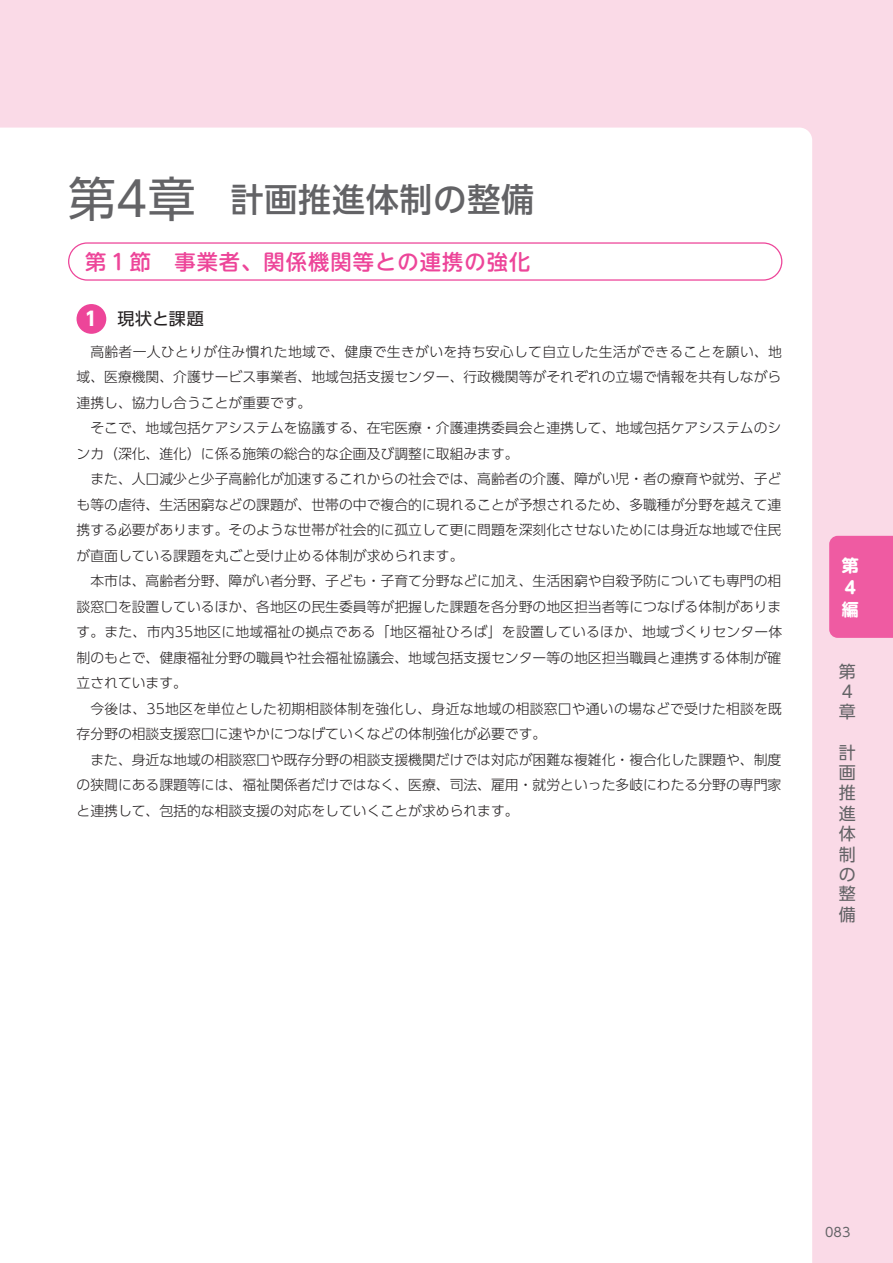
<style>
.page{position:relative;width:893px;height:1263px;background:#fadae7}
.page>*{position:absolute;margin:0;border:0;box-sizing:border-box;transform-origin:0 0}
.t1{font:500 33px "UD Shin Go Pro";letter-spacing:.025em;color:#636366}
.t2{font:500 21.3px "UD Shin M Go Pro";letter-spacing:.05em;color:#ed4599}
.t3{font:16.95px/20.2px "UD Shin Go Pro";color:#636366}
.t4{font:16.95px "UD Shin Go Pro";letter-spacing:.02em;color:#231f20}
.t5{font:700 16.95px/22px "UD Shin M Go Pro";color:#fff}
.t6{font:300 13.8px/25.5px "UD Shin Go Pro";color:#231f20;text-align:justify}
.t7{font:12.75px "UD Shin Go Pro";color:#636366}
.s1{font-weight:400;font-size:47.85px}
.s2{font-weight:700;font-size:19.2px;color:#fff}
</style>
<div class="page">
<div style="left:0;top:128px;width:812px;height:1135px;background:#fff"></div>
<div style="left:829px;top:536px;width:64px;height:102px;background:#ef5ba2"></div>
<svg style="left:68px;top:242px;width:714px;height:39px;background:#fdf2f8"></svg>
<div style="left:77px;top:304px;width:29px;height:30px;background:#ed4599;border-radius:50%"></div>
<h1 class="t1" style="left:68px;top:172px;width:468px"><span class="s1">第４章</span> 計画推進体制の整備</h1>
<h2 class="t2" style="left:85px;top:245px;width:447px">第１節　事業者、関係機関等との連携の強化</h2>
<p class="t4" style="left:85px;top:305px;width:120px"><span class="s2">1</span> 現状と課題</p>
<p class="t6" style="left:77px;top:338px;width:707px;text-indent:14px">高齢者一人ひとりが住み慣れた地域で、健康で生きがいを持ち安心して自立した生活ができることを願い、地域、医療機関、介護サービス事業者、地域包括支援センター、行政機関等がそれぞれの立場で情報を共有しながら連携し、協力し合うことが重要です。</p>
<p class="t6" style="left:77px;top:415px;width:706px;text-indent:14px">そこで、地域包括ケアシステムを協議する、在宅医療・介護連携委員会と連携して、地域包括ケアシステムのシンカ（深化、進化）に係る施策の総合的な企画及び調整に取組みます。</p>
<p class="t6" style="left:77px;top:466px;width:706px;text-indent:14px">また、人口減少と少子高齢化が加速するこれからの社会では、高齢者の介護、障がい児・者の療育や就労、子ども等の虐待、生活困窮などの課題が、世帯の中で複合的に現れることが予想されるため、多職種が分野を越えて連携する必要があります。そのような世帯が社会的に孤立して更に問題を深刻化させないためには身近な地域で住民が直面している課題を丸ごと受け止める体制が求められます。</p>
<p class="t6" style="left:77px;top:568px;width:707px;text-indent:14px">本市は、高齢者分野、障がい者分野、子ども・子育て分野などに加え、生活困窮や自殺予防についても専門の相談窓口を設置しているほか、各地区の民生委員等が把握した課題を各分野の地区担当者等につなげる体制があります。また、市内35地区に地域福祉の拠点である「地区福祉ひろば」を設置しているほか、地域づくりセンター体制のもとで、健康福祉分野の職員や社会福祉協議会、地域包括支援センター等の地区担当職員と連携する体制が確立されています。</p>
<p class="t6" style="left:77px;top:695px;width:707px;text-indent:14px">今後は、35地区を単位とした初期相談体制を強化し、身近な地域の相談窓口や通いの場などで受けた相談を既存分野の相談支援窓口に速やかにつなげていくなどの体制強化が必要です。</p>
<p class="t6" style="left:77px;top:746px;width:706px;text-indent:14px">また、身近な地域の相談窓口や既存分野の相談支援機関だけでは対応が困難な複雑化・複合化した課題や、制度の狭間にある課題等には、福祉関係者だけではなく、医療、司法、雇用・就労といった多岐にわたる分野の専門家と連携して、包括的な相談支援の対応をしていくことが求められます。</p>
<p class="t5" style="left:842px;top:553px;width:18px">第<br>４編</p>
<p class="t3" style="left:839px;top:661px;width:18px;line-height:19.8px">第<br>４章</p>
<p class="t3" style="left:839px;top:741px;width:18px;text-align:justify">計画推進体制の整備</p>
<p class="t7" style="left:825px;top:1222px;width:27px">083</p>
</div>
